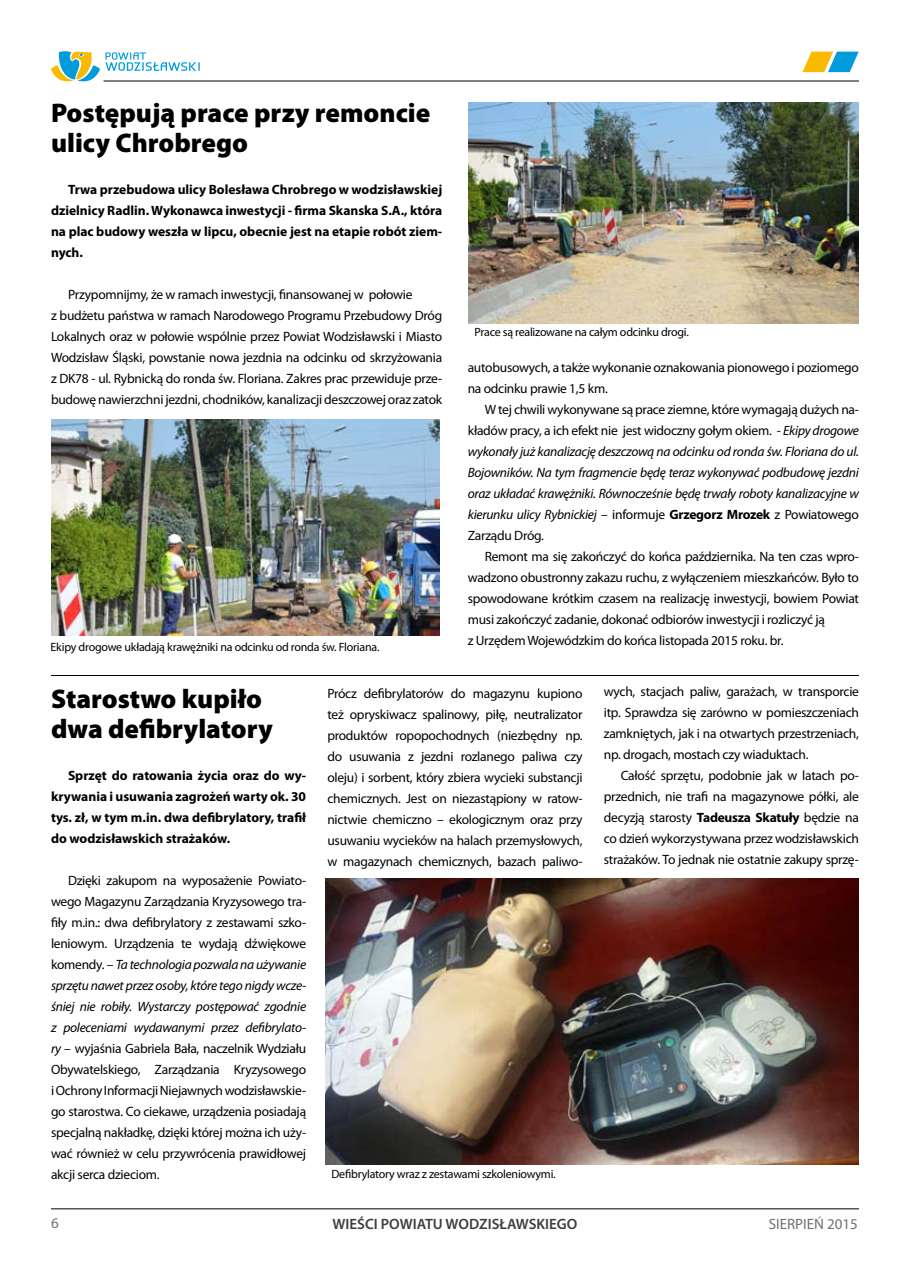
<style>
.page{position:relative;width:910px;height:1280px;background:#fff}
.page>*{position:absolute;margin:0;border:0;box-sizing:border-box;transform-origin:0 0}
.t1{font:900 27px/30px "Myriad Pro";color:#000}
.t2{font:600 15px "Myriad Pro";color:#3e3e40}
.t3{font:15px "Myriad Pro";color:#707173}
.t4{font:15px "Myriad Pro";color:#707173}
.t5{font:13.5px/21px "Myriad Pro";letter-spacing:-.02em;color:#000;text-align:justify}
.t6{font:italic 13.5px/21px "Myriad Pro";letter-spacing:-.02em;color:#000;text-align:justify}
.t7{font:700 13.5px/21px "Myriad Pro";color:#000;text-align:justify}
.t8{font:12px "Myriad Pro";letter-spacing:-.02em;color:#000}
.s1{font-style:normal}
.s2{font-weight:700;font-style:normal}
.s3{font-style:italic}
.s4{font-weight:700}
</style>
<div class="page">
<svg style="left:51px;top:51px;width:149px;height:31px"></svg>
<hr style="left:104px;top:81px;width:755px;height:1px;background:#000">
<hr style="left:51px;top:1208px;width:808px;height:1px;background:#000">
<svg style="left:802px;top:52px;width:57px;height:20px"></svg>
<hr style="left:51px;top:675px;width:808px;height:1px;background:#000">
<img style="left:51px;top:420px;width:389px;height:216px">
<img style="left:469px;top:102px;width:390px;height:221px">
<img style="left:326px;top:879px;width:533px;height:285px">
<h1 class="t1" style="left:51px;top:97px;width:381px">Postępują prace przy remoncie ulicy Chrobrego</h1>
<p class="t7" style="left:51px;top:179px;width:393px;text-indent:17px">Trwa przebudowa ulicy Bolesława Chrobrego w wodzisławskiej dzielnicy Radlin. Wykonawca inwestycji - firma Skanska S.A., która na plac budowy weszła w lipcu, obecnie jest na etapie robót ziem&shy;nych.</p>
<p class="t5" style="left:51px;top:284px;width:393px;text-align:left;text-indent:17px">Przypomnijmy, że w ramach inwestycji, finansowanej w połowie<br>z budżetu państwa w ramach Narodowego Programu Przebudowy Dróg Lokalnych oraz w połowie wspólnie przez Powiat Wodzisławski i Miasto Wodzisław Śląski, powstanie nowa jezdnia na odcinku od skrzyżowania z DK78 - ul. Rybnicką do ronda św. Floriana. Zakres prac przewiduje prze&shy;budowę nawierzchni jezdni, chodników, kanalizacji deszczowej oraz zatok</p>
<p class="t8" style="left:51px;top:640px;width:330px">Ekipy drogowe układają krawężniki na odcinku od ronda św. Floriana.</p>
<p class="t8" style="left:475px;top:325px;width:216px">Prace są realizowane na całym odcinku drogi.</p>
<p class="t5" style="left:468px;top:356px;width:393px">autobusowych, a także wykonanie oznakowania pionowego i poziomego na odcinku prawie 1,5 km.</p>
<p class="t6" style="left:468px;top:398px;width:393px;text-indent:17px"><span class="s1">W tej chwili wykonywane są prace ziemne, które wymagają dużych na&shy;kładów pracy, a ich efekt nie jest widoczny gołym okiem. -</span> Ekipy drogowe wykonały już kanalizację deszczową na odcinku od ronda św. Floriana do ul.<br>Bojowników. Na tym fragmencie będę teraz wykonywać podbudowę jezdni oraz układać krawężniki. Równocześnie będę trwały roboty kanalizacyjne w kierunku ulicy Rybnickiej <span class="s1">– informuje</span> <span class="s2">Grzegorz Mrozek</span> <span class="s1">z Powiatowego Zarządu Dróg.</span></p>
<p class="t5" style="left:468px;top:545px;width:393px;text-align:left;text-indent:17px">Remont ma się zakończyć do końca października. Na ten czas wpro&shy;wadzono obustronny zakazu ruchu, z wyłączeniem mieszkańców. Było to spowodowane krótkim czasem na realizację inwestycji, bowiem Powiat musi zakończyć zadanie, dokonać odbiorów inwestycji i rozliczyć ją<br>z Urzędem Wojewódzkim do końca listopada 2015 roku. br.</p>
<h1 class="t1" style="left:51px;top:682px;width:223px">Starostwo kupiło dwa defibrylatory</h1>
<p class="t7" style="left:51px;top:764px;width:257px;text-indent:17px">Sprzęt do ratowania życia oraz do wy&shy;krywania i usuwania zagrożeń warty ok. 30 tys. zł, w tym m.in. dwa defibrylatory, trafił do wodzisławskich strażaków.</p>
<p class="t5" style="left:51px;top:869px;width:257px;text-indent:17px">Dzięki zakupom na wyposażenie Powiato&shy;wego Magazynu Zarządzania Kryzysowego tra&shy;fiły m.in.: dwa defibrylatory z zestawami szko&shy;leniowym. Urządzenia te wydają dźwiękowe komendy. – <span class="s3">Ta technologia pozwala na używanie sprzętu nawet przez osoby, które tego nigdy wcze&shy;śniej nie robiły. Wystarczy postępować zgodnie z poleceniami wydawanymi przez defibrylato&shy;ry</span> – wyjaśnia Gabriela Bała, naczelnik Wydziału Obywatelskiego, Zarządzania Kryzysowego i Ochrony Informacji Niejawnych wodzisławskie&shy;go starostwa. Co ciekawe, urządzenia posiadają specjalną nakładkę, dzięki której można ich uży&shy;wać również w celu przywrócenia prawidłowej akcji serca dzieciom.</p>
<p class="t5" style="left:327px;top:682px;width:257px">Prócz defibrylatorów do magazynu kupiono też opryskiwacz spalinowy, piłę, neutralizator produktów ropopochodnych (niezbędny np. do usuwania z jezdni rozlanego paliwa czy oleju) i sorbent, który zbiera wycieki substancji chemicznych. Jest on niezastąpiony w ratow&shy;nictwie chemiczno – ekologicznym oraz przy usuwaniu wycieków na halach przemysłowych, w magazynach chemicznych, bazach paliwo-</p>
<p class="t5" style="left:604px;top:681px;width:257px">wych, stacjach paliw, garażach, w transporcie itp. Sprawdza się zarówno w pomieszczeniach zamkniętych, jak i na otwartych przestrzeniach, np. drogach, mostach czy wiaduktach.</p>
<p class="t5" style="left:604px;top:765px;width:257px;text-indent:17px">Całość sprzętu, podobnie jak w latach po&shy;przednich, nie trafi na magazynowe półki, ale decyzją starosty <span class="s4">Tadeusza Skatuły</span> będzie na co dzień wykorzystywana przez wodzisławskich strażaków. To jednak nie ostatnie zakupy sprzę-</p>
<p class="t8" style="left:331px;top:1167px;width:226px">Defibrylatory wraz z zestawami szkoleniowymi.</p>
<p class="t4" style="left:51px;top:1213px;width:9px">6</p>
<p class="t2" style="left:332px;top:1214px;width:246px">WIEŚCI POWIATU WODZISŁAWSKIEGO</p>
<p class="t3" style="left:769px;top:1214px;width:91px">SIERPIEŃ 2015</p>
</div>
